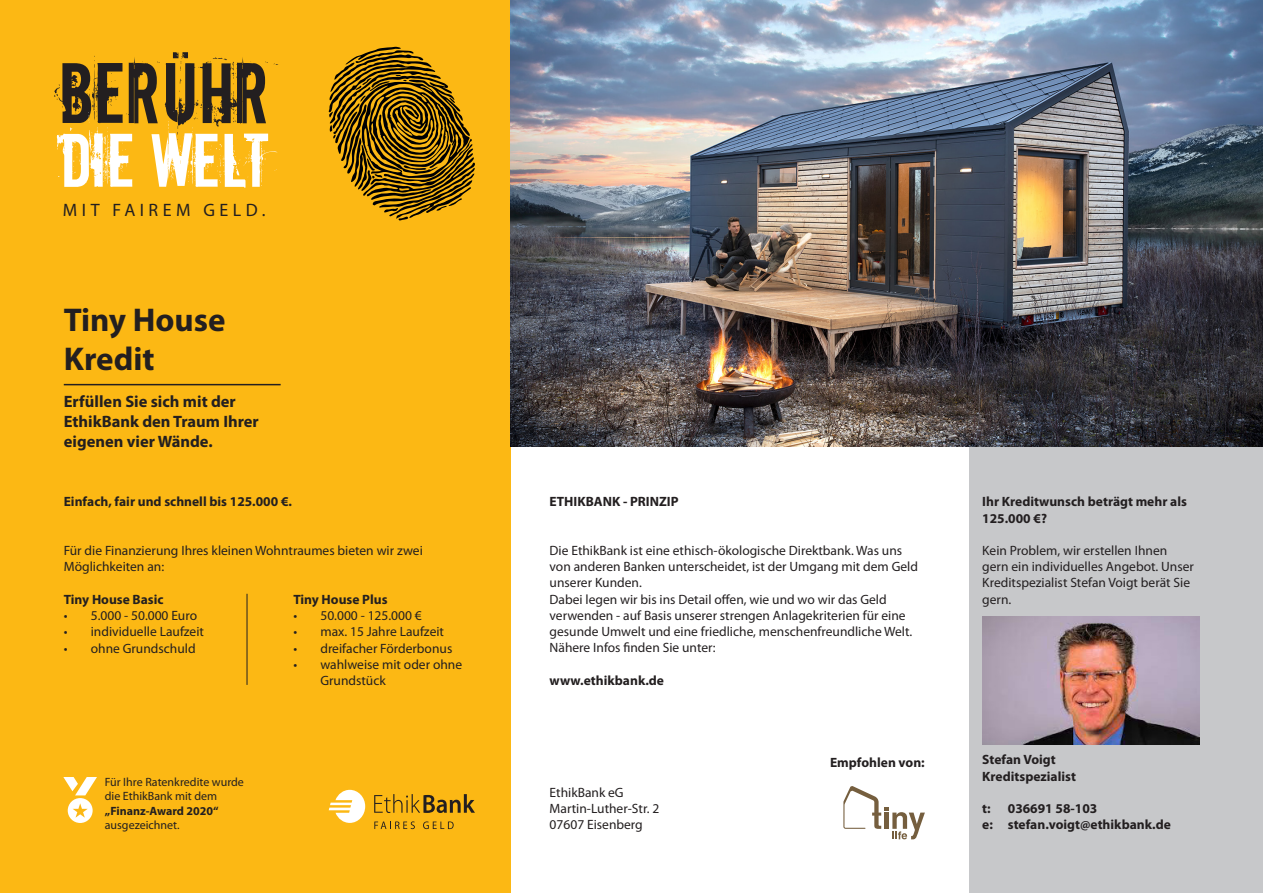
<style>
.page{position:relative;width:1263px;height:893px;background:#fff}
.page>*{position:absolute;margin:0;border:0;box-sizing:border-box;transform-origin:0 0}
.t1{font:81.45px "Downcome";color:#231f20}
.t2{font:72px "Downcome";color:#fff}
.t3{font:700 33px "Myriad Pro";color:#231f20}
.t4{font:18px "Myriad Pro";letter-spacing:.25em;color:#231f20}
.t5{font:700 16.5px/19.8px "Myriad Pro";color:#231f20}
.t6{font:13.5px/16.2px "Myriad Pro";color:#231f20}
.t7{font:700 13.5px/16.2px "Myriad Pro";color:#231f20}
.t8{font:12px "Myriad Pro";color:#231f20}
.t9{font:700 12px "Myriad Pro";color:#231f20}
</style>
<div class="page">
<div style="left:0;top:0;width:510px;height:893px;background:#fcb814"></div>
<div style="left:969px;top:446px;width:294px;height:447px;background:#c7c8ca"></div>
<svg style="left:328px;top:47px;width:147px;height:174px"></svg>
<hr style="left:64px;top:384px;width:217px;height:1px;background:#231f20">
<svg style="left:374px;top:794px;width:101px;height:19px"></svg>
<svg style="left:329px;top:790px;width:36px;height:33px"></svg>
<svg style="left:374px;top:821px;width:41px;height:8px"></svg>
<svg style="left:423px;top:821px;width:31px;height:8px"></svg>
<img style="left:510px;top:0;width:753px;height:446px">
<svg style="left:63px;top:777px;width:34px;height:46px"></svg>
<svg style="left:843px;top:786px;width:82px;height:53px"></svg>
<hr style="left:247px;top:594px;width:1px;height:91px;background:#231f20">
<img style="left:982px;top:617px;width:217px;height:128px">
<p class="t1" style="left:58px;top:38px;width:213px">BERÜHR</p>
<p class="t2" style="left:61px;top:111px;width:209px">Die WELT</p>
<p class="t4" style="left:63px;top:199px;width:204px">MIT FAIREM GELD.</p>
<p class="t3" style="left:64px;top:298px;width:163px">Tiny House</p>
<p class="t3" style="left:64px;top:338px;width:92px">Kredit</p>
<p class="t5" style="left:64px;top:391px;width:197px">Erfüllen Sie sich mit der<br>EthikBank den Traum Ihrer eigenen vier Wände.</p>
<p class="t7" style="left:64px;top:493px;width:230px">Einfach, fair und schnell bis 125.000 €.</p>
<p class="t6" style="left:64px;top:542px;width:361px">Für die Finanzierung Ihres kleinen Wohntraumes bieten wir zwei<br>Möglichkeiten an:</p>
<p class="t7" style="left:64px;top:591px;width:101px">Tiny House Basic</p>
<p class="t6" style="left:64px;top:607px;width:135px">• 5.000 - 50.000 Euro</p>
<p class="t6" style="left:64px;top:623px;width:142px">• individuelle Laufzeit</p>
<p class="t6" style="left:64px;top:640px;width:133px">• ohne Grundschuld</p>
<p class="t8" style="left:105px;top:775px;width:141px">Für Ihre Ratenkredite wurde</p>
<p class="t8" style="left:105px;top:789px;width:114px">die EthikBank mit dem</p>
<p class="t9" style="left:105px;top:803px;width:115px">„Finanz-Award 2020“</p>
<p class="t8" style="left:105px;top:818px;width:76px">ausgezeichnet.</p>
<p class="t7" style="left:293px;top:591px;width:96px">Tiny House Plus</p>
<p class="t6" style="left:293px;top:607px;width:130px">• 50.000 - 125.000 €</p>
<p class="t6" style="left:293px;top:623px;width:152px">• max. 15 Jahre Laufzeit</p>
<p class="t6" style="left:293px;top:640px;width:160px">• dreifacher Förderbonus</p>
<p class="t6" style="left:320px;top:656px;width:143px;text-indent:-27px">• wahlweise mit oder ohne<br>Grundstück</p>
<p class="t7" style="left:550px;top:493px;width:130px">ETHIKBANK - PRINZIP</p>
<p class="t6" style="left:550px;top:542px;width:370px">Die EthikBank ist eine ethisch-ökologische Direktbank. Was uns von anderen Banken unterscheidet, ist der Umgang mit dem Geld unserer Kunden.</p>
<p class="t6" style="left:550px;top:591px;width:364px">Dabei legen wir bis ins Detail offen, wie und wo wir das Geld verwenden - auf Basis unserer strengen Anlagekriterien für eine gesunde Umwelt und eine friedliche, menschenfreundliche Welt.<br>Nähere Infos finden Sie unter:</p>
<p class="t7" style="left:550px;top:671px;width:116px">www.ethikbank.de</p>
<p class="t6" style="left:550px;top:784px;width:76px">EthikBank eG</p>
<p class="t6" style="left:550px;top:800px;width:111px">Martin-Luther-Str. 2</p>
<p class="t6" style="left:550px;top:816px;width:95px">07607 Eisenberg</p>
<p class="t7" style="left:830px;top:754px;width:96px">Empfohlen von:</p>
<p class="t7" style="left:982px;top:493px;width:206px">Ihr Kreditwunsch beträgt mehr als<br>125.000 €?</p>
<p class="t6" style="left:982px;top:542px;width:213px">Kein Problem, wir erstellen Ihnen gern ein individuelles Angebot. Unser<br>Kreditspezialist Stefan Voigt berät Sie gern.</p>
<p class="t7" style="left:982px;top:751px;width:75px">Stefan Voigt</p>
<p class="t7" style="left:982px;top:767px;width:95px">Kreditspezialist</p>
<p class="t7" style="left:982px;top:800px;width:10px">t:</p>
<p class="t7" style="left:1008px;top:800px;width:91px">036691 58-103</p>
<p class="t7" style="left:982px;top:816px;width:190px">e: stefan.voigt@ethikbank.de</p>
</div>
